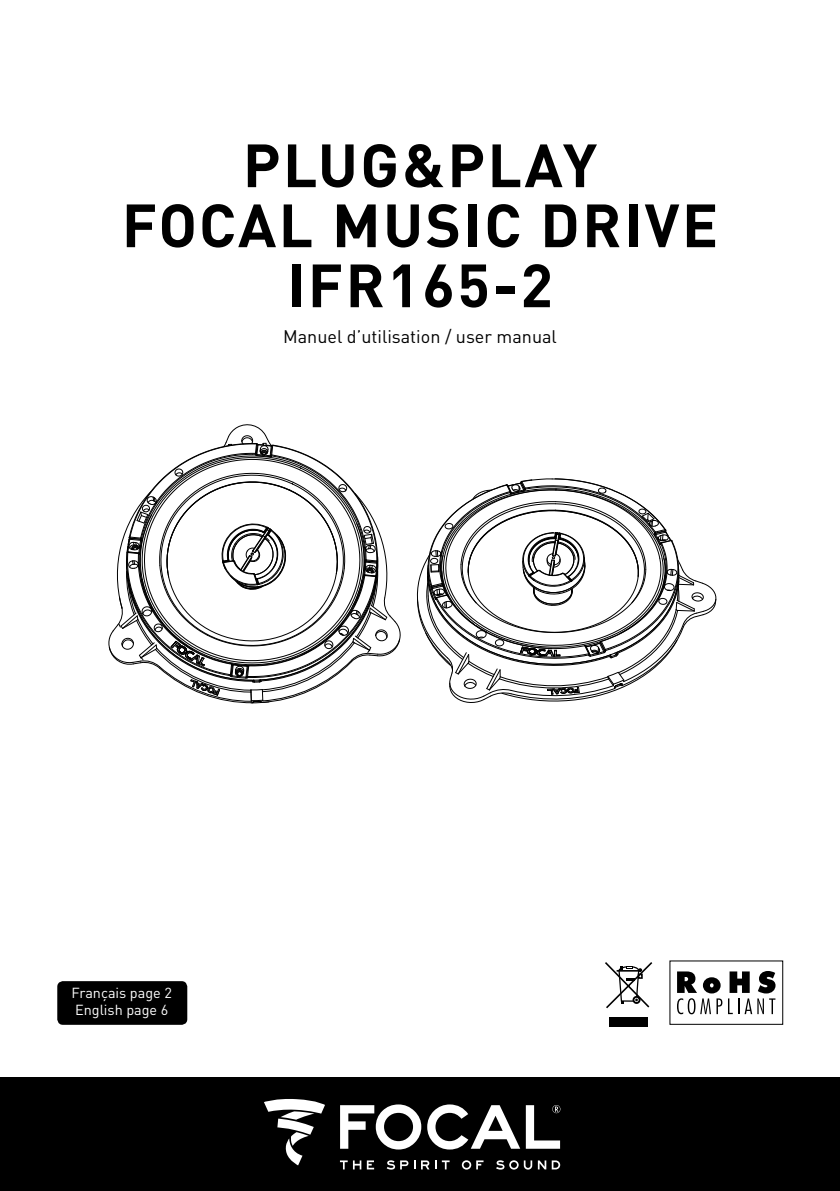
<style>
.page{position:relative;width:840px;height:1191px;background:#fff}
.page>*{position:absolute;margin:0;border:0;box-sizing:border-box;transform-origin:0 0}
.t1{font:700 60px/60px "DINOT";letter-spacing:.04em;color:#000;text-align:center}
.t2{font:18px "DINOT";color:#000}
.t3{font:14.4px/17.2px "DINOT";color:#fff}
</style>
<div class="page">
<div style="left:0;top:1077px;width:839px;height:114px;background:#000"></div>
<svg style="left:340px;top:1104px;width:81px;height:45px"></svg>
<svg style="left:427px;top:1104px;width:133px;height:45px"></svg>
<svg style="left:340px;top:1160px;width:7px;height:9px"></svg>
<svg style="left:353px;top:1160px;width:21px;height:9px"></svg>
<svg style="left:386px;top:1160px;width:29px;height:9px"></svg>
<svg style="left:421px;top:1160px;width:28px;height:9px"></svg>
<svg style="left:461px;top:1160px;width:22px;height:9px"></svg>
<svg style="left:496px;top:1160px;width:64px;height:9px"></svg>
<svg style="left:264px;top:1099px;width:61px;height:66px"></svg>
<div style="left:57px;top:981px;width:130px;height:43px;background:#000;border-radius:6px"></div>
<svg style="left:108px;top:424px;width:292px;height:279px"></svg>
<svg style="left:416px;top:478px;width:300px;height:225px"></svg>
<svg style="left:677px;top:971px;width:74px;height:43px"></svg>
<svg style="left:757px;top:971px;width:18px;height:43px"></svg>
<svg style="left:605px;top:962px;width:47px;height:47px"></svg>
<div style="left:609px;top:1017px;width:38px;height:9px;background:#000"></div>
<p class="t1" style="left:122px;top:134px;width:597px">PLUG&amp;PLAY<br>FOCAL MUSIC DRIVE<br>IFR165-2</p>
<p class="t2" style="left:283px;top:325px;width:275px">Manuel d’utilisation / user manual</p>
<p class="t3" style="left:71px;top:983px;width:102px">Français page 2<br>English page 6</p>
</div>
